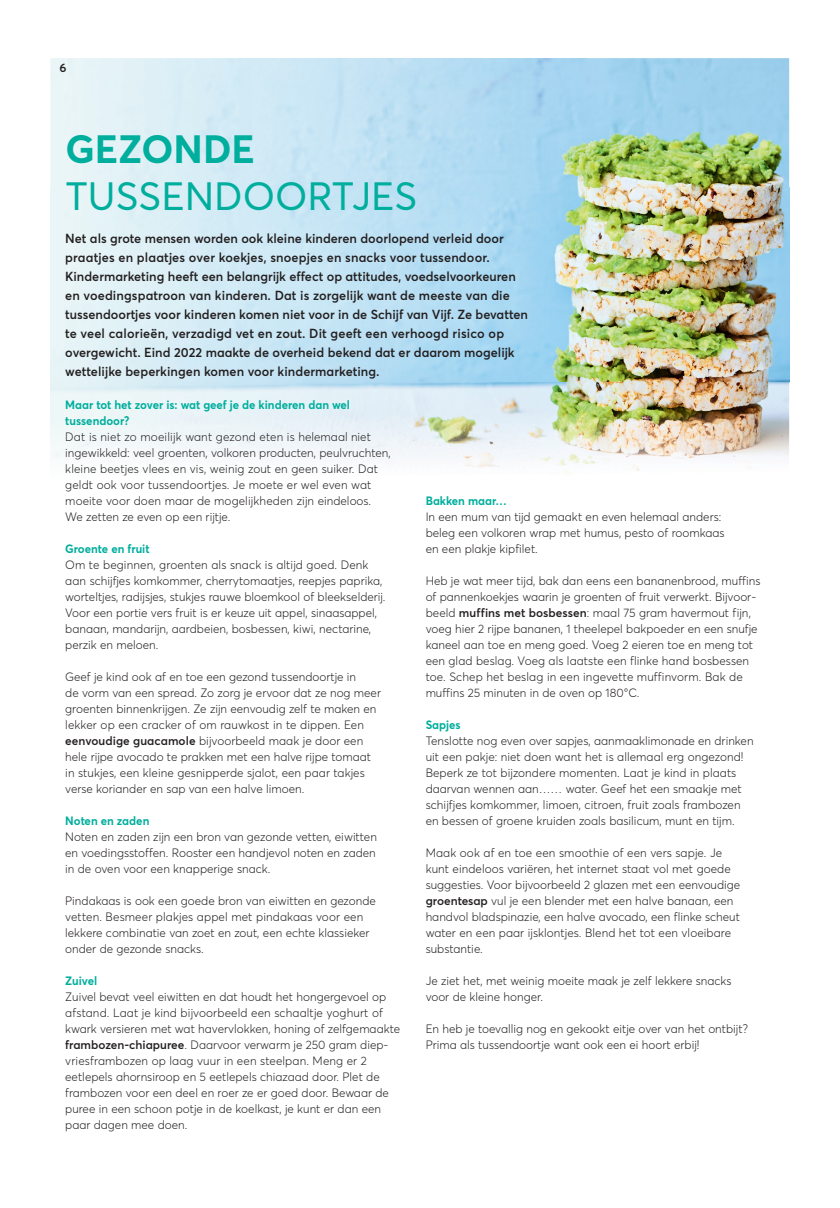
<style>
.page{position:relative;width:840px;height:1208px;background:#fff}
.page>*{position:absolute;margin:0;border:0;box-sizing:border-box;transform-origin:0 0}
.t1{font:39px "Averta Std";color:#00ae9d}
.t2{font:700 39px "Averta Std";color:#00ae9d}
.t3{font:600 13px/19px "Averta Std";color:#231f20}
.t4{font:300 12px/16px "Averta Std";color:#231f20}
.t5{font:700 12px/16px "Averta Std";color:#00ae9d;scale:.95 1}
.t6{font:600 12px "Averta Std";color:#231f20}
.s1{font-weight:600}
</style>
<div class="page">
<img style="left:238px;top:58px;width:550px;height:324px">
<svg style="left:251px;top:382px;width:373px;height:91px"></svg>
<img style="left:624px;top:382px;width:165px;height:89px">
<img style="left:50px;top:382px;width:1px;height:65px">
<p class="t6" style="left:60px;top:60px;width:9px">6</p>
<h1 class="t2" style="left:65px;top:124px;width:191px">GEZONDE</h1>
<h1 class="t1" style="left:65px;top:171px;width:353px">TUSSENDOORTJES</h1>
<p class="t3" style="left:65px;top:228px;width:464px">Net als grote mensen worden ook kleine kinderen doorlopend verleid door praatjes en plaatjes over koekjes, snoepjes en snacks voor tussendoor.<br>Kindermarketing heeft een belangrijk effect op attitudes, voedselvoorkeuren en voedingspatroon van kinderen. Dat is zorgelijk want de meeste van die tussendoortjes voor kinderen komen niet voor in de Schijf van Vijf. Ze bevatten te veel calorieën, verzadigd vet en zout. Dit geeft een verhoogd risico op overgewicht. Eind 2022 maakte de overheid bekend dat er daarom mogelijk wettelijke beperkingen komen voor kindermarketing.</p>
<p class="t5" style="left:65px;top:396px;width:301px">Maar tot het zover is: wat geef je de kinderen dan wel tussendoor?</p>
<p class="t4" style="left:65px;top:428px;width:327px">Dat is niet zo moeilijk want gezond eten is helemaal niet ingewikkeld: veel groenten, volkoren producten, peulvruchten, kleine beetjes vlees en vis, weinig zout en geen suiker. Dat geldt ook voor tussendoortjes. Je moete er wel even wat moeite voor doen maar de mogelijkheden zijn eindeloos.<br>We zetten ze even op een rijtje.</p>
<p class="t5" style="left:65px;top:540px;width:90px">Groente en fruit</p>
<p class="t4" style="left:65px;top:556px;width:321px">Om te beginnen, groenten als snack is altijd goed. Denk aan schijfjes komkommer, cherrytomaatjes, reepjes paprika, worteltjes, radijsjes, stukjes rauwe bloemkool of bleekselderij.<br>Voor een portie vers fruit is er keuze uit appel, sinaasappel, banaan, mandarijn, aardbeien, bosbessen, kiwi, nectarine, perzik en meloen.</p>
<p class="t4" style="left:65px;top:668px;width:317px">Geef je kind ook af en toe een gezond tussendoortje in<br>de vorm van een spread. Zo zorg je ervoor dat ze nog meer groenten binnenkrijgen. Ze zijn eenvoudig zelf te maken en lekker op een cracker of om rauwkost in te dippen. Een <span class="s1">eenvoudige guacamole</span> bijvoorbeeld maak je door een hele rijpe avocado te prakken met een halve rijpe tomaat in stukjes, een kleine gesnipperde sjalot, een paar takjes verse koriander en sap van een halve limoen.</p>
<p class="t5" style="left:65px;top:812px;width:90px">Noten en zaden</p>
<p class="t4" style="left:65px;top:828px;width:313px;text-align:justify">Noten en zaden zijn een bron van gezonde vetten, eiwitten en voedingsstoffen. Rooster een handjevol noten en zaden in de oven voor een knapperige snack.</p>
<p class="t4" style="left:65px;top:892px;width:312px">Pindakaas is ook een goede bron van eiwitten en gezonde vetten. Besmeer plakjes appel met pindakaas voor een lekkere combinatie van zoet en zout, een echte klassieker onder de gezonde snacks.</p>
<p class="t5" style="left:65px;top:972px;width:35px">Zuivel</p>
<p class="t4" style="left:65px;top:988px;width:336px">Zuivel bevat veel eiwitten en dat houdt het hongergevoel op afstand. Laat je kind bijvoorbeeld een schaaltje yoghurt of kwark versieren met wat havervlokken, honing of zelfgemaakte <span class="s1">frambozen-chiapuree</span>. Daarvoor verwarm je 250 gram diep&shy;vriesframbozen op laag vuur in een steelpan. Meng er 2 eetlepels ahornsiroop en 5 eetlepels chiazaad door. Plet de frambozen voor een deel en roer ze er goed door. Bewaar de puree in een schoon potje in de koelkast, je kunt er dan een paar dagen mee doen.</p>
<p class="t5" style="left:425px;top:492px;width:87px">Bakken maar…</p>
<p class="t4" style="left:425px;top:508px;width:300px">In een mum van tijd gemaakt en even helemaal anders: beleg een volkoren wrap met humus, pesto of roomkaas en een plakje kipfilet.</p>
<p class="t4" style="left:425px;top:572px;width:336px">Heb je wat meer tijd, bak dan eens een bananenbrood, muffins of pannenkoekjes waarin je groenten of fruit verwerkt. Bijvoor&shy;beeld <span class="s1">muffins met bosbessen</span>: maal 75 gram havermout fijn, voeg hier 2 rijpe bananen, 1 theelepel bakpoeder en een snufje kaneel aan toe en meng goed. Voeg 2 eieren toe en meng tot een glad beslag. Voeg als laatste een flinke hand bosbessen toe. Schep het beslag in een ingevette muffinvorm. Bak de muffins 25 minuten in de oven op 180°C.</p>
<p class="t5" style="left:425px;top:716px;width:38px">Sapjes</p>
<p class="t4" style="left:425px;top:732px;width:329px">Tenslotte nog even over sapjes, aanmaaklimonade en drinken uit een pakje: niet doen want het is allemaal erg ongezond!<br>Beperk ze tot bijzondere momenten. Laat je kind in plaats daarvan wennen aan…… water. Geef het een smaakje met schijfjes komkommer, limoen, citroen, fruit zoals frambozen en bessen of groene kruiden zoals basilicum, munt en tijm.</p>
<p class="t4" style="left:425px;top:844px;width:316px">Maak ook af en toe een smoothie of een vers sapje. Je kunt eindeloos variëren, het internet staat vol met goede suggesties. Voor bijvoorbeeld 2 glazen met een eenvoudige <span class="s1">groentesap</span> vul je een blender met een halve banaan, een handvol bladspinazie, een halve avocado, een flinke scheut water en een paar ijsklontjes. Blend het tot een vloeibare substantie.</p>
<p class="t4" style="left:425px;top:972px;width:307px">Je ziet het, met weinig moeite maak je zelf lekkere snacks voor de kleine honger.</p>
<p class="t4" style="left:425px;top:1020px;width:323px">En heb je toevallig nog en gekookt eitje over van het ontbijt?<br>Prima als tussendoortje want ook een ei hoort erbij!</p>
</div>
